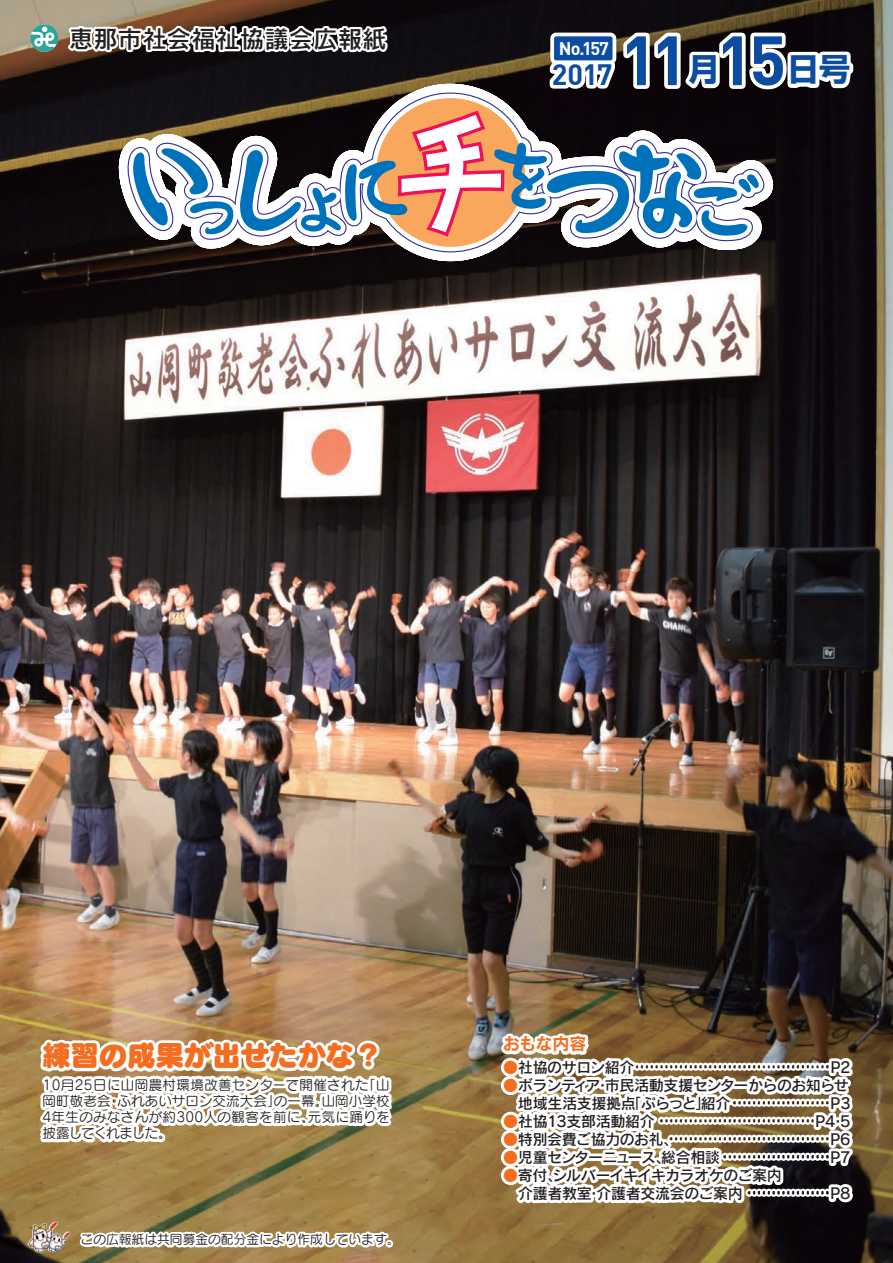
<style>
.page{position:relative;width:893px;height:1263px;background:#fff}
.page>*{position:absolute;margin:0;border:0;box-sizing:border-box;transform-origin:0 0}
.t1{font:700 68.55px "DIN";color:#0d4da1}
.t2{font:700 28.95px "DIN";color:#0d4da1}
.t3{font:28.35px "Seurat Pro UB";color:#f36e21}
.t4{font:24px "Rodin Pro DB";letter-spacing:.02em;color:#231f20}
.t5{font:700 18px "DIN";color:#fff}
.t6{font:16.95px "Rodin Pro B";letter-spacing:-.02em;color:#f36e21}
.t7{font:15px "Seurat Pro DB";color:#231f20}
.t8{font:15px/18px "Rodin Pro DB";letter-spacing:-.025em;color:#231f20}
.t9{font:13.5px/16.2px "Seurat Pro M";letter-spacing:.025em;color:#231f20;text-align:justify}
.t10{font:12.75px "Seurat Pro M";color:#231f20}
.s1{font-family:"Shin Go Pro";font-size:31.65px}
.s2{font-family:"Rodin Pro DB";color:#f36e21}
.s3{font-family:"Rodin Pro DB"}
.s4{color:#f36e21}
</style>
<div class="page">
<img style="left:0;top:0;width:893px;height:1263px">
<svg style="left:30px;top:24px;width:28px;height:28px"></svg>
<svg style="left:313px;top:538px;width:135px;height:64px;background:#3c3432"></svg>
<img style="left:456px;top:538px;width:65px;height:391px">
<img style="left:521px;top:538px;width:69px;height:446px">
<img style="left:590px;top:538px;width:72px;height:446px">
<img style="left:662px;top:538px;width:136px;height:446px">
<svg style="left:498px;top:984px;width:365px;height:227px"></svg>
<svg style="left:64px;top:0;width:793px;height:538px"></svg>
<img style="left:35px;top:897px;width:361px;height:366px">
<h3 class="t4" style="left:69px;top:23px;width:319px">恵那市社会福祉協議会広報紙</h3>
<p class="t5" style="left:559px;top:37px;width:52px">No.157</p>
<h2 class="t2" style="left:552px;top:55px;width:62px">2017</h2>
<h1 class="t1" style="left:620px;top:16px;width:232px">11<span class="s1">月</span>15<span class="s1">日号</span></h1>
<h3 class="t3" style="left:43px;top:1035px;width:341px">練習の成果が出せたかな？</h3>
<p class="t9" style="left:43px;top:1076px;width:349px">10月25日に山岡農村環境改善センターで開催された「山岡町敬老会・ふれあいサロン交流大会」の一幕。山岡小学校4年生のみなさんが約300人の観客を前に、元気に踊りを披露してくれました。</p>
<p class="t10" style="left:81px;top:1231px;width:320px">この広報紙は共同募金の配分金により作成しています。</p>
<p class="t6" style="left:503px;top:1033px;width:85px">おもな内容</p>
<p class="t7" style="left:503px;top:1052px;width:349px"><span class="s2">●</span><span class="s3">社協のサロン紹介</span>........................................<span class="s3">P2</span></p>
<p class="t8" style="left:503px;top:1076px;width:347px"><span class="s4">●</span>ボランティア・市民活動支援センターからのお知らせ</p>
<p class="t7" style="left:503px;top:1088px;width:349px"><span class="s3">　地域生活支援拠点「ぷらっと」紹介</span>....................<span class="s3">P3</span></p>
<p class="t7" style="left:503px;top:1106px;width:349px"><span class="s2">●</span><span class="s3">社協13支部活動紹介</span> ................................<span class="s3">P4・5</span></p>
<p class="t7" style="left:503px;top:1124px;width:349px"><span class="s2">●</span><span class="s3">特別会費ご協力のお礼、</span>.................................<span class="s3">P6</span></p>
<p class="t7" style="left:503px;top:1142px;width:349px"><span class="s2">●</span><span class="s3">児童センターニュース、総合相談</span> ......................<span class="s3">P7</span></p>
<p class="t8" style="left:503px;top:1166px;width:349px"><span class="s4">●</span>寄付、シルバーイキイキカラオケのご案内<br>　介護者教室・介護者交流会のご案内 <sup>.................</sup>P8</p>
</div>
